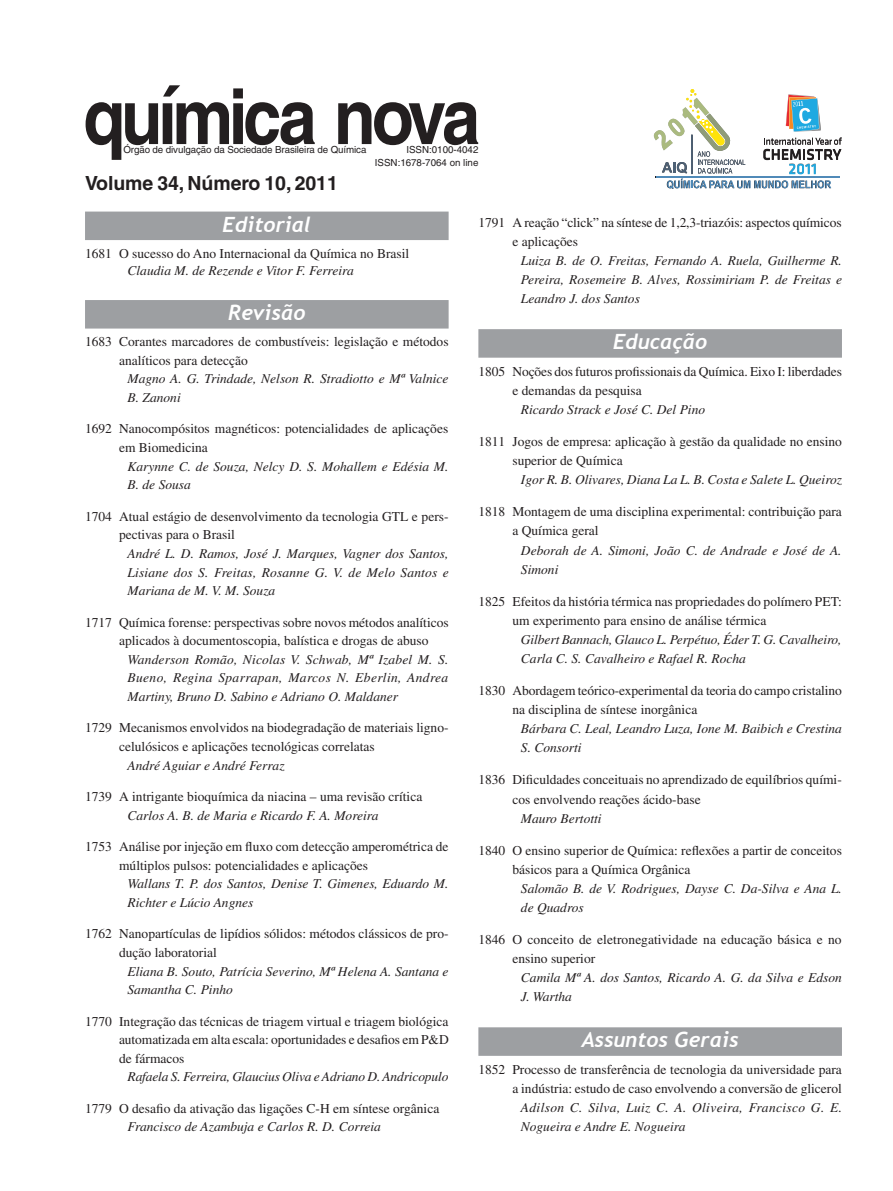
<style>
.page{position:relative;width:893px;height:1191px;background:#fff}
.page>*{position:absolute;margin:0;border:0;box-sizing:border-box;transform-origin:0 0}
.Tópico_1{font:italic 700 21px "Trebuchet";color:#fff}
.t1{font:700 19.5px "Helvetica";letter-spacing:-.005em;color:#231f20}
.IA_Título{font:13.5px/19.2px "Times";color:#231f20}
.IA_Autores{font:italic 13.5px/18.6px "Times";color:#231f20}
.IA_Autores-2{font:italic 13.5px/19.2px "Times";letter-spacing:.025em;color:#231f20}
.t2{font:9.75px "Helvetica";letter-spacing:-.01em;color:#231f20}
</style>
<div class="page">
<svg style="left:86px;top:85px;width:392px;height:75px"></svg>
<div style="left:85px;top:211px;width:364px;height:29px;background:#9d9fa2"></div>
<div style="left:85px;top:300px;width:364px;height:28px;background:#9d9fa2"></div>
<div style="left:478px;top:329px;width:364px;height:29px;background:#9d9fa2"></div>
<div style="left:478px;top:1027px;width:364px;height:28px;background:#9d9fa2"></div>
<svg style="left:654px;top:89px;width:188px;height:100px"></svg>
<p class="t2" style="left:123px;top:144px;width:245px">Órgão de divulgação da Sociedade Brasileira de Química</p>
<p class="t2" style="left:406px;top:144px;width:74px">ISSN:0100-4042</p>
<p class="t2" style="left:375px;top:157px;width:105px">ISSN:1678-7064 on line</p>
<p class="t1" style="left:85px;top:172px;width:254px">Volume 34, Número 10, 2011</p>
<p class="Tópico_1" style="left:223px;top:211px;width:90px">Editorial</p>
<p class="IA_Título" style="left:85px;top:243px;width:326px">1681 O sucesso do Ano Internacional da Química no Brasil</p>
<p class="IA_Autores" style="left:128px;top:261px;width:228px">Claudia M. de Rezende e Vitor F. Ferreira</p>
<p class="Tópico_1" style="left:228px;top:300px;width:79px">Revisão</p>
<p class="IA_Título" style="left:119px;top:332px;width:331px;line-height:18.6px;text-indent:-34px">1683 Corantes marcadores de combustíveis: legislação e métodos analíticos para detecção</p>
<p class="IA_Autores" style="left:128px;top:369px;width:323px">Magno A. G. Trindade, Nelson R. Stradiotto e Mª Valnice<br>B. Zanoni</p>
<p class="IA_Título" style="left:119px;top:419px;width:331px;line-height:18.6px;text-indent:-34px">1692 Nanocompósitos magnéticos: potencialidades de aplicações em Biomedicina</p>
<p class="IA_Autores" style="left:128px;top:457px;width:322px">Karynne C. de Souza, Nelcy D. S. Mohallem e Edésia M.<br>B. de Sousa</p>
<p class="IA_Título" style="left:119px;top:507px;width:331px;line-height:18.6px;text-indent:-34px">1704 Atual estágio de desenvolvimento da tecnologia GTL e pers&shy;pectivas para o Brasil</p>
<p class="IA_Autores" style="left:128px;top:544px;width:323px;text-align:justify">André L. D. Ramos, José J. Marques, Vagner dos Santos, Lisiane dos S. Freitas, Rosanne G. V. de Melo Santos e Mariana de M. V. M. Souza</p>
<p class="IA_Título" style="left:119px;top:612px;width:331px;line-height:18.6px;text-indent:-34px">1717 Química forense: perspectivas sobre novos métodos analíticos aplicados à documentoscopia, balística e drogas de abuso</p>
<p class="IA_Autores" style="left:128px;top:650px;width:322px;text-align:justify">Wanderson Romão, Nicolas V. Schwab, Mª Izabel M. S.<br>Bueno, Regina Sparrapan, Marcos N. Eberlin, Andrea Martiny, Bruno D. Sabino e Adriano O. Maldaner</p>
<p class="IA_Título" style="left:119px;top:718px;width:331px;line-height:18.6px;text-indent:-34px">1729 Mecanismos envolvidos na biodegradação de materiais ligno&shy;celulósicos e aplicações tecnológicas correlatas</p>
<p class="IA_Autores" style="left:128px;top:756px;width:159px">André Aguiar e André Ferraz</p>
<p class="IA_Título" style="left:85px;top:787px;width:339px">1739 A intrigante bioquímica da niacina – uma revisão crítica</p>
<p class="IA_Autores" style="left:128px;top:806px;width:253px">Carlos A. B. de Maria e Ricardo F. A. Moreira</p>
<p class="IA_Título" style="left:119px;top:837px;width:331px;line-height:18.6px;text-indent:-34px">1753 Análise por injeção em fluxo com detecção amperométrica de múltiplos pulsos: potencialidades e aplicações</p>
<p class="IA_Autores" style="left:128px;top:874px;width:323px">Wallans T. P. dos Santos, Denise T. Gimenes, Eduardo M.<br>Richter e Lúcio Angnes</p>
<p class="IA_Título" style="left:119px;top:924px;width:331px;line-height:18.6px;text-indent:-34px">1762 Nanopartículas de lipídios sólidos: métodos clássicos de pro&shy;dução laboratorial</p>
<p class="IA_Autores" style="left:128px;top:961px;width:323px">Eliana B. Souto, Patrícia Severino, Mª Helena A. Santana e<br>Samantha C. Pinho</p>
<p class="IA_Título" style="left:119px;top:1011px;width:331px;line-height:18.6px;text-align:justify;text-indent:-34px">1770 Integração das técnicas de triagem virtual e triagem biológica automatizada em alta escala: oportunidades e desafios em P&amp;D de fármacos</p>
<p class="IA_Autores" style="left:128px;top:1067px;width:322px">Rafaela S. Ferreira, Glaucius Oliva e Adriano D. Andricopulo</p>
<p class="IA_Título" style="left:85px;top:1098px;width:356px">1779 O desafio da ativação das ligações C-H em síntese orgânica</p>
<p class="IA_Autores" style="left:128px;top:1117px;width:255px">Francisco de Azambuja e Carlos R. D. Correia</p>
<p class="IA_Título" style="left:512px;top:212px;width:331px;text-indent:-34px">1791 A reação “click” na síntese de 1,2,3-triazóis: aspectos químicos e aplicações</p>
<p class="IA_Autores" style="left:521px;top:251px;width:323px;line-height:19.2px;text-align:justify">Luiza B. de O. Freitas, Fernando A. Ruela, Guilherme R.<br>Pereira, Rosemeire B. Alves, Rossimiriam P. de Freitas e Leandro J. dos Santos</p>
<p class="Tópico_1" style="left:613px;top:329px;width:96px">Educação</p>
<p class="IA_Título" style="left:512px;top:361px;width:331px;text-indent:-34px">1805 Noções dos futuros profissionais da Química. Eixo I: liberdades e demandas da pesquisa</p>
<p class="IA_Autores" style="left:521px;top:400px;width:186px">Ricardo Strack e José C. Del Pino</p>
<p class="IA_Título" style="left:512px;top:432px;width:331px;text-indent:-34px">1811 Jogos de empresa: aplicação à gestão da qualidade no ensino superior de Química</p>
<p class="IA_Autores" style="left:521px;top:470px;width:323px">Igor R. B. Olivares, Diana La L. B. Costa e Salete L. Queiroz</p>
<p class="IA_Título" style="left:512px;top:502px;width:331px;text-indent:-34px">1818 Montagem de uma disciplina experimental: contribuição para a Química geral</p>
<p class="IA_Autores" style="left:521px;top:540px;width:322px;line-height:19.2px">Deborah de A. Simoni, João C. de Andrade e José de A.<br>Simoni</p>
<p class="IA_Título" style="left:512px;top:591px;width:331px;text-indent:-34px">1825 Efeitos da história térmica nas propriedades do polímero PET: um experimento para ensino de análise térmica</p>
<p class="IA_Autores" style="left:521px;top:630px;width:322px;line-height:19.2px">Gilbert Bannach, Glauco L. Perpétuo, Éder T. G. Cavalheiro,<br>Carla C. S. Cavalheiro e Rafael R. Rocha</p>
<p class="IA_Título" style="left:512px;top:681px;width:331px;text-indent:-34px">1830 Abordagem teórico-experimental da teoria do campo cristalino na disciplina de síntese inorgânica</p>
<p class="IA_Autores" style="left:521px;top:719px;width:323px;line-height:19.2px">Bárbara C. Leal, Leandro Luza, Ione M. Baibich e Crestina<br>S. Consorti</p>
<p class="IA_Título" style="left:512px;top:770px;width:331px;text-indent:-34px">1836 Dificuldades conceituais no aprendizado de equilíbrios quími&shy;cos envolvendo reações ácido-base</p>
<p class="IA_Autores" style="left:521px;top:809px;width:82px">Mauro Bertotti</p>
<p class="IA_Título" style="left:512px;top:840px;width:331px;text-indent:-34px">1840 O ensino superior de Química: reflexões a partir de conceitos básicos para a Química Orgânica</p>
<p class="IA_Autores" style="left:521px;top:878px;width:322px;line-height:19.2px">Salomão B. de V. Rodrigues, Dayse C. Da-Silva e Ana L. de Quadros</p>
<p class="IA_Título" style="left:512px;top:929px;width:331px;text-indent:-34px">1846 O conceito de eletronegatividade na educação básica e no ensino superior</p>
<p class="IA_Autores" style="left:521px;top:968px;width:322px;line-height:19.2px">Camila Mª A. dos Santos, Ricardo A. G. da Silva e Edson<br>J. Wartha</p>
<p class="Tópico_1" style="left:582px;top:1027px;width:158px">Assuntos Gerais</p>
<p class="IA_Título" style="left:478px;top:1059px;width:365px;text-align:right">1852 Processo de transferência de tecnologia da universidade para a indústria: estudo de caso envolvendo a conversão de glicerol</p>
<p class="IA_Autores-2" style="left:521px;top:1098px;width:323px">Adilson C. Silva, Luiz C. A. Oliveira, Francisco G. E.<br>Nogueira e Andre E. Nogueira</p>
</div>
